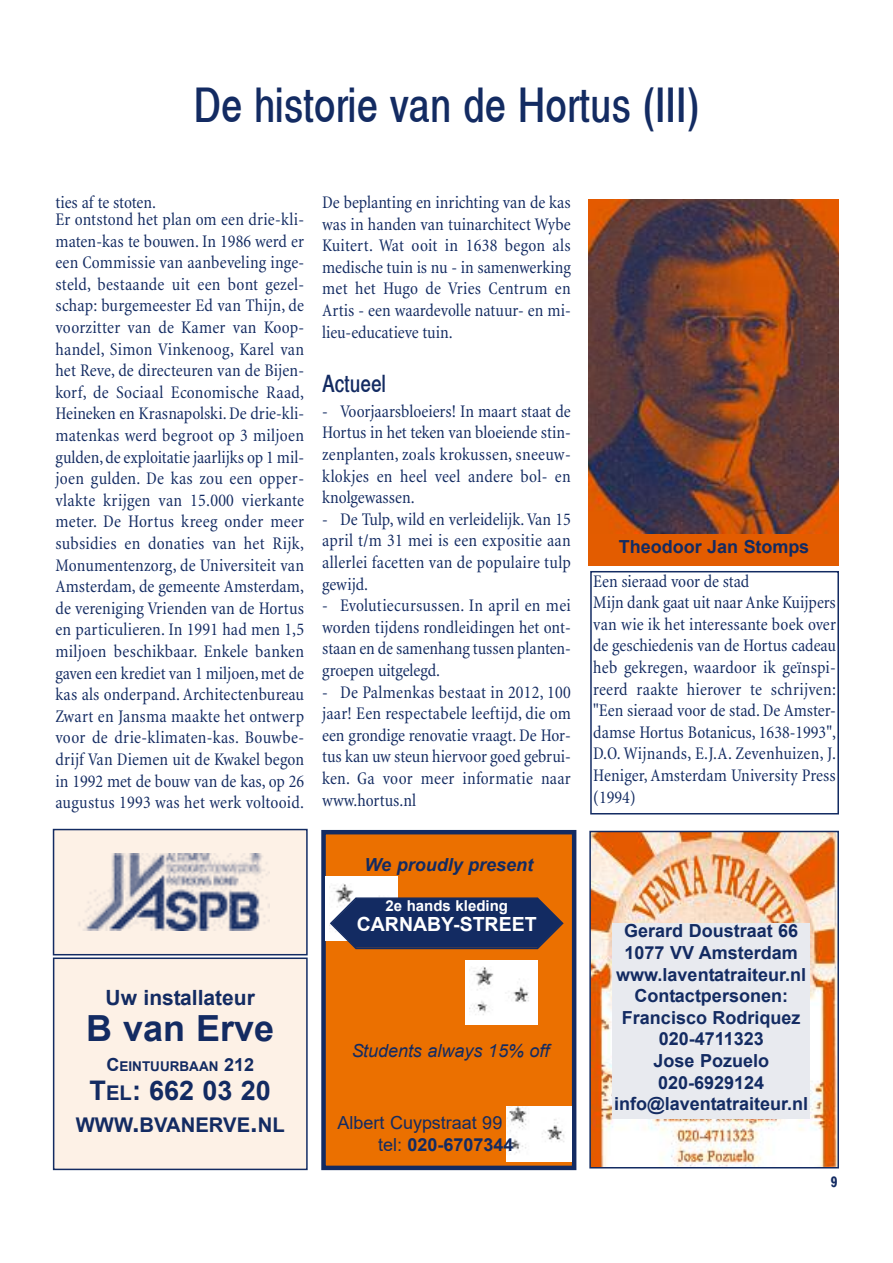
<style>
.page{position:relative;width:893px;height:1263px;background:#fff}
.page>*{position:absolute;margin:0;border:0;box-sizing:border-box;transform-origin:0 0}
.t1{font:48px "Xerox Sans Serif Narrow FC";color:#132b62}
.t2{font:700 36px "Arial";color:#132b62}
.t3{font:700 27px "Arial";color:#132b62}
.t4{font:24px "Xerox Sans Serif Narrow FC";color:#132b62}
.t5{font:700 21px "Arial";color:#132b62}
.t6{font:700 20.25px "Arial";color:#132b62}
.t7{font:700 19.5px "Arial";color:#fff}
.t8{font:condensed 18px/21.6px "Minion";color:#132b62;text-align:justify}
.t9{font:700 18px/21.6px "Arial";color:#132b62;text-align:center}
.t10{font:18px/21.6px "Arial";color:#132b62}
.t11{font:italic 18px "Arial";color:#132b62}
.t12{font:italic 700 18px "Arial";color:#132b62}
.t13{font:700 15px "Arial";color:#fff}
.t14{font:700 15px "Xerox Sans Serif Narrow FC";color:#132b62}
.t15{font:700 13.5px "Arial";color:#132b62}
.s1{font-size:18px}
.s2{font-size:20.25px}
.s3{font-size:27px}
.s4{font-weight:700}
</style>
<div class="page">
<img style="left:592px;top:834px;width:244px;height:331px">
<div style="left:589px;top:831px;width:250px;height:337px;border:2px solid #132b62"></div>
<div style="left:612px;top:923px;width:198px;height:195px;background:#e8eaef"></div>
<div style="left:54px;top:959px;width:252px;height:210px;background:#fdf1e6"></div>
<div style="left:53px;top:957px;width:255px;height:213px;border:2px solid #132b62"></div>
<div style="left:54px;top:830px;width:252px;height:124px;background:#fdf1e6"></div>
<img style="left:79px;top:854px;width:191px;height:76px">
<div style="left:53px;top:829px;width:255px;height:126px;border:2px solid #132b62"></div>
<div style="left:326px;top:834px;width:246px;height:332px;background:#eb7000"></div>
<div style="left:321px;top:830px;width:255px;height:340px;border:4px solid #132b62"></div>
<div style="left:326px;top:876px;width:72px;height:64px;background:#fff"></div>
<img style="left:329px;top:883px;width:51px;height:43px">
<div style="left:506px;top:1106px;width:65px;height:56px;background:#fff"></div>
<img style="left:507px;top:1106px;width:58px;height:47px">
<svg style="left:330px;top:897px;width:234px;height:52px"></svg>
<div style="left:466px;top:960px;width:72px;height:64px;background:#fff"></div>
<img style="left:469px;top:967px;width:60px;height:48px">
<div style="left:590px;top:571px;width:249px;height:243px;border:2px solid #132b62"></div>
<div style="left:589px;top:200px;width:250px;height:366px;background:#e35c00"></div>
<img style="left:589px;top:200px;width:250px;height:334px">
<h1 class="t1" style="left:193px;top:88px;width:508px">De historie van de Hortus (III)</h1>
<p class="t8" style="left:55px;top:195px;width:250px;line-height:17px">ties af te stoten.<br>Er ontstond het plan om een drie-kli-</p>
<p class="t8" style="left:55px;top:232px;width:250px">maten-kas te bouwen. In 1986 werd er een Commissie van aanbeveling inge&shy;steld, bestaande uit een bont gezel&shy;schap: burgemeester Ed van Thijn, de voorzitter van de Kamer van Koop&shy;handel, Simon Vinkenoog, Karel van het Reve, de directeuren van de Bijen&shy;korf, de Sociaal Economische Raad, Heineken en Krasnapolski.De drie-kli&shy;matenkas werd begroot op 3 miljoen gulden,de exploitatie jaarlijks op 1 mil&shy;joen gulden. De kas zou een opper&shy;vlakte krijgen van 15.000 vierkante meter. De Hortus kreeg onder meer subsidies en donaties van het Rijk, Monumentenzorg, de Universiteit van Amsterdam, de gemeente Amsterdam, de vereniging Vrienden van de Hortus en particulieren. In 1991 had men 1,5 miljoen beschikbaar. Enkele banken gaven een krediet van 1 miljoen,met de kas als onderpand. Architectenbureau Zwart en Jansma maakte het ontwerp voor de drie-klimaten-kas. Bouwbe&shy;drijf Van Diemen uit de Kwakel begon in 1992 met de bouw van de kas, op 26 augustus 1993 was het werk voltooid.</p>
<p class="t8" style="left:322px;top:193px;width:250px">De beplanting en inrichting van de kas was in handen van tuinarchitect Wybe Kuitert. Wat ooit in 1638 begon als medische tuin is nu - in samenwerking met het Hugo de Vries Centrum en Artis - een waardevolle natuur- en mi&shy;lieu-educatieve tuin.</p>
<h3 class="t4" style="left:322px;top:375px;width:66px">Actueel</h3>
<p class="t8" style="left:322px;top:402px;width:250px">- Voorjaarsbloeiers! In maart staat de Hortus in het teken van bloeiende stin&shy;zenplanten, zoals krokussen, sneeuw&shy;klokjes en heel veel andere bol- en knolgewassen.</p>
<p class="t8" style="left:322px;top:510px;width:250px">- De Tulp, wild en verleidelijk.Van 15 april t/m 31 mei is een expositie aan allerlei facetten van de populaire tulp gewijd.</p>
<p class="t8" style="left:322px;top:596px;width:250px">- Evolutiecursussen. In april en mei worden tijdens rondleidingen het ont&shy;staan en de samenhang tussen planten&shy;groepen uitgelegd.</p>
<p class="t8" style="left:322px;top:683px;width:250px">- De Palmenkas bestaat in 2012, 100 jaar! Een respectabele leeftijd, die om een grondige renovatie vraagt. De Hor&shy;tus kan uw steun hiervoor goed gebrui&shy;ken. Ga voor meer informatie naar www.hortus.nl</p>
<p class="t12" style="left:364px;top:854px;width:170px">We proudly present</p>
<p class="t13" style="left:385px;top:898px;width:124px">2e hands kleding</p>
<p class="t7" style="left:357px;top:913px;width:181px">CARNABY-STREET</p>
<p class="t5" style="left:106px;top:986px;width:151px">Uw installateur</p>
<h2 class="t2" style="left:86px;top:1009px;width:190px">B van Erve</h2>
<p class="t15" style="left:107px;top:1059px;width:149px"><span class="s1">C</span>EINTUURBAAN <span class="s1">212</span></p>
<h3 class="t3" style="left:90px;top:1075px;width:183px">T<span class="s2">EL</span>: 662 03 20</h3>
<p class="t6" style="left:76px;top:1114px;width:210px">WWW<span class="s3">.</span>BvANERvE<span class="s3">.</span>NL</p>
<p class="t11" style="left:352px;top:1040px;width:199px">Students always 15% off</p>
<p class="t10" style="left:378px;top:1112px;width:137px;text-indent:-41px">Albert Cuypstraat 99 tel: <span class="s4">020-6707344</span></p>
<p class="t9" style="left:619px;top:536px;width:192px">Theodoor Jan Stomps</p>
<p class="t8" style="left:593px;top:572px;width:244px;text-align:left">Een sieraad voor de stad<br>Mijn dank gaat uit naar Anke Kuijpers van wie ik het interessante boek over de geschiedenis van de Hortus cadeau heb gekregen, waardoor ik geïnspi&shy;reerd raakte hierover te schrijven: "Een sieraad voor de stad. De Amster&shy;damse Hortus Botanicus, 1638-1993", D.O. Wijnands, E.J.A. Zevenhuizen, J.<br>Heniger, Amsterdam University Press (1994)</p>
<p class="t9" style="left:614px;top:920px;width:196px">Gerard Doustraat 66<br>1077 vv Amsterdam www.laventatraiteur.nl<br>Contactpersonen:<br>Francisco Rodriquez<br>020-4711323<br>Jose Pozuelo<br>020-6929124 info@laventatraiteur.nl</p>
<p class="t14" style="left:831px;top:1176px;width:8px">9</p>
</div>
